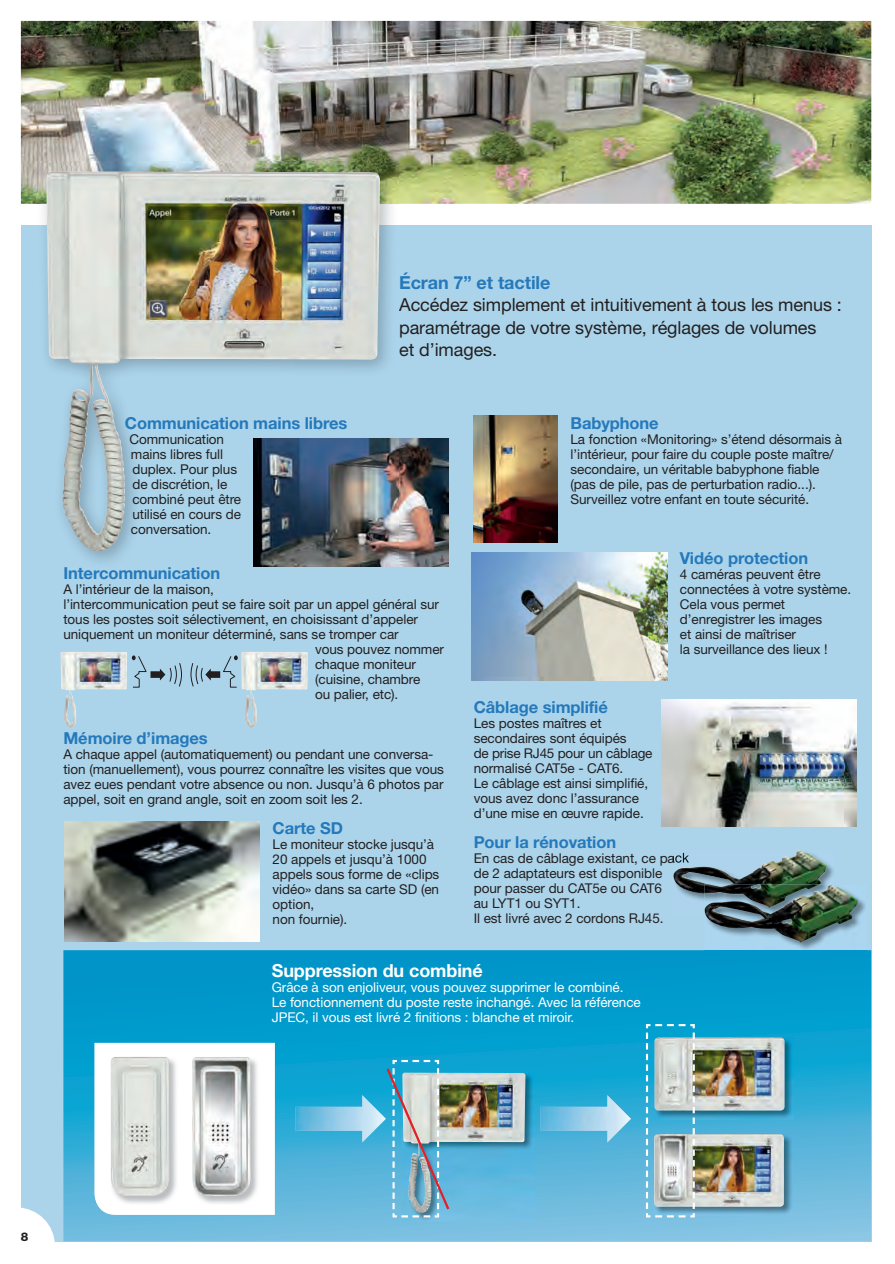
<style>
.page{position:relative;width:895px;height:1264px;background:#fff}
.page>*{position:absolute;margin:0;border:0;box-sizing:border-box;transform-origin:0 0}
.t1{font:18px/22.5px "Helvetica Neue";letter-spacing:-.005em;color:#231f20}
.t2{font:700 18px "Helvetica Neue";letter-spacing:-.005em;color:#fff}
.t3{font:700 18px "Helvetica Neue";letter-spacing:-.005em;color:#2579bb}
.t4{font:700 16.5px "Helvetica Neue";letter-spacing:-.005em;color:#2579bb}
.t5{font:13.5px/15px "Helvetica Neue";letter-spacing:-.005em;color:#231f20}
.t6{font:13.5px/15px "Helvetica Neue";letter-spacing:-.005em;color:#fff}
.t7{font:800 12px "Helvetica Neue";color:#231f20}
</style>
<div class="page">
<div style="left:21px;top:225px;width:850px;height:1016px;background:#abd4ea"></div>
<img style="left:21px;top:21px;width:850px;height:183px">
<img style="left:295px;top:439px;width:154px;height:128px">
<img style="left:474px;top:415px;width:84px;height:128px">
<img style="left:472px;top:552px;width:195px;height:128px">
<img style="left:661px;top:699px;width:196px;height:127px">
<img style="left:673px;top:864px;width:160px;height:36px">
<img style="left:674px;top:850px;width:153px;height:43px">
<img style="left:788px;top:898px;width:77px;height:51px">
<img style="left:704px;top:884px;width:116px;height:1px">
<img style="left:704px;top:885px;width:154px;height:57px">
<img style="left:37px;top:161px;width:361px;height:64px">
<img style="left:45px;top:225px;width:250px;height:342px">
<img style="left:295px;top:225px;width:103px;height:214px">
<img style="left:295px;top:566px;width:103px;height:1px">
<img style="left:46px;top:171px;width:44px;height:231px">
<svg style="left:132px;top:655px;width:106px;height:32px"></svg>
<img style="left:64px;top:822px;width:196px;height:120px">
<img style="left:61px;top:652px;width:7px;height:38px">
<img style="left:241px;top:652px;width:7px;height:38px">
<svg style="left:63px;top:950px;width:808px;height:291px;background:#25a6d2"></svg>
<div style="left:95px;top:1043px;width:180px;height:172px;background:#fff"></div>
<img style="left:110px;top:1056px;width:68px;height:149px">
<img style="left:110px;top:1056px;width:60px;height:140px">
<img style="left:192px;top:1056px;width:68px;height:149px">
<img style="left:192px;top:1057px;width:54px;height:139px">
<img style="left:696px;top:1037px;width:98px;height:82px">
<img style="left:696px;top:1037px;width:89px;height:73px">
<img style="left:696px;top:1133px;width:97px;height:82px">
<img style="left:696px;top:1134px;width:88px;height:72px">
<svg style="left:645px;top:1023px;width:51px;height:195px;background:#98c1cd"></svg>
<img style="left:295px;top:1095px;width:90px;height:47px">
<img style="left:540px;top:1095px;width:91px;height:47px">
<img style="left:402px;top:1072px;width:132px;height:149px">
<img style="left:385px;top:1059px;width:66px;height:159px">
<svg style="left:21px;top:1207px;width:34px;height:35px"></svg>
<h1 class="t3" style="left:399px;top:271px;width:153px">Écran 7” et tactile</h1>
<h1 class="t1" style="left:399px;top:293px;width:444px">Accédez simplement et intuitivement à tous les menus : paramétrage de votre système, réglages de volumes<br>et d’images.</h1>
<p class="t4" style="left:125px;top:413px;width:224px">Communication mains libres</p>
<p class="t5" style="left:129px;top:431px;width:113px">Communication mains libres full duplex. Pour plus de discrétion, le combiné peut être utilisé en cours de conversation.</p>
<p class="t4" style="left:63px;top:563px;width:158px">Intercommunication</p>
<p class="t5" style="left:63px;top:581px;width:152px">A l’intérieur de la maison,</p>
<p class="t5" style="left:63px;top:596px;width:377px">l’intercommunication peut se faire soit par un appel général sur</p>
<p class="t5" style="left:63px;top:611px;width:356px">tous les postes soit sélectivement, en choisissant d’appeler</p>
<p class="t5" style="left:63px;top:626px;width:337px">uniquement un moniteur déterminé, sans se tromper car</p>
<p class="t5" style="left:315px;top:641px;width:130px">vous pouvez nommer</p>
<p class="t5" style="left:315px;top:656px;width:102px">chaque moniteur</p>
<p class="t5" style="left:315px;top:671px;width:107px">(cuisine, chambre</p>
<p class="t5" style="left:315px;top:686px;width:85px">ou palier, etc).</p>
<p class="t4" style="left:63px;top:728px;width:146px">Mémoire d’images</p>
<p class="t5" style="left:63px;top:746px;width:382px">A chaque appel (automatiquement) ou pendant une conversa&shy;tion (manuellement), vous pourrez connaître les visites que vous avez eues pendant votre absence ou non. Jusqu’à 6 photos par appel, soit en grand angle, soit en zoom soit les 2.</p>
<p class="t4" style="left:273px;top:818px;width:72px">Carte SD</p>
<p class="t5" style="left:273px;top:836px;width:168px">Le moniteur stocke jusqu’à<br>20 appels et jusqu’à 1000 appels sous forme de «clips vidéo» dans sa carte SD (en option,<br>non fournie).</p>
<h1 class="t2" style="left:272px;top:959px;width:213px">Suppression du combiné</h1>
<p class="t6" style="left:272px;top:979px;width:371px">Grâce à son enjoliveur, vous pouvez supprimer le combiné.<br>Le fonctionnement du poste reste inchangé. Avec la référence<br>JPEC, il vous est livré 2 finitions : blanche et miroir.</p>
<p class="t4" style="left:570px;top:413px;width:90px">Babyphone</p>
<p class="t5" style="left:570px;top:431px;width:273px">La fonction «Monitoring» s’étend désormais à l’intérieur, pour faire du couple poste maître/ secondaire, un véritable babyphone fiable (pas de pile, pas de perturbation radio...).<br>Surveillez votre enfant en toute sécurité.</p>
<p class="t4" style="left:680px;top:548px;width:130px">Vidéo protection</p>
<p class="t5" style="left:680px;top:566px;width:173px">4 caméras peuvent être connectées à votre système.<br>Cela vous permet d’enregistrer les images<br>et ainsi de maîtriser<br>la surveillance des lieux !</p>
<p class="t4" style="left:474px;top:696px;width:136px">Câblage simplifié</p>
<p class="t5" style="left:474px;top:715px;width:180px">Les postes maîtres et secondaires sont équipés<br>de prise RJ45 pour un câblage normalisé CAT5e - CAT6.<br>Le câblage est ainsi simplifié, vous avez donc l’assurance d’une mise en œuvre rapide.</p>
<p class="t4" style="left:474px;top:831px;width:144px">Pour la rénovation</p>
<p class="t5" style="left:474px;top:850px;width:217px">En cas de câblage existant, ce pack de 2 adaptateurs est disponible pour passer du CAT5e ou CAT6<br>au LYT1 ou SYT1.<br>Il est livré avec 2 cordons RJ45.</p>
<p class="t7" style="left:21px;top:1230px;width:9px">8</p>
</div>
